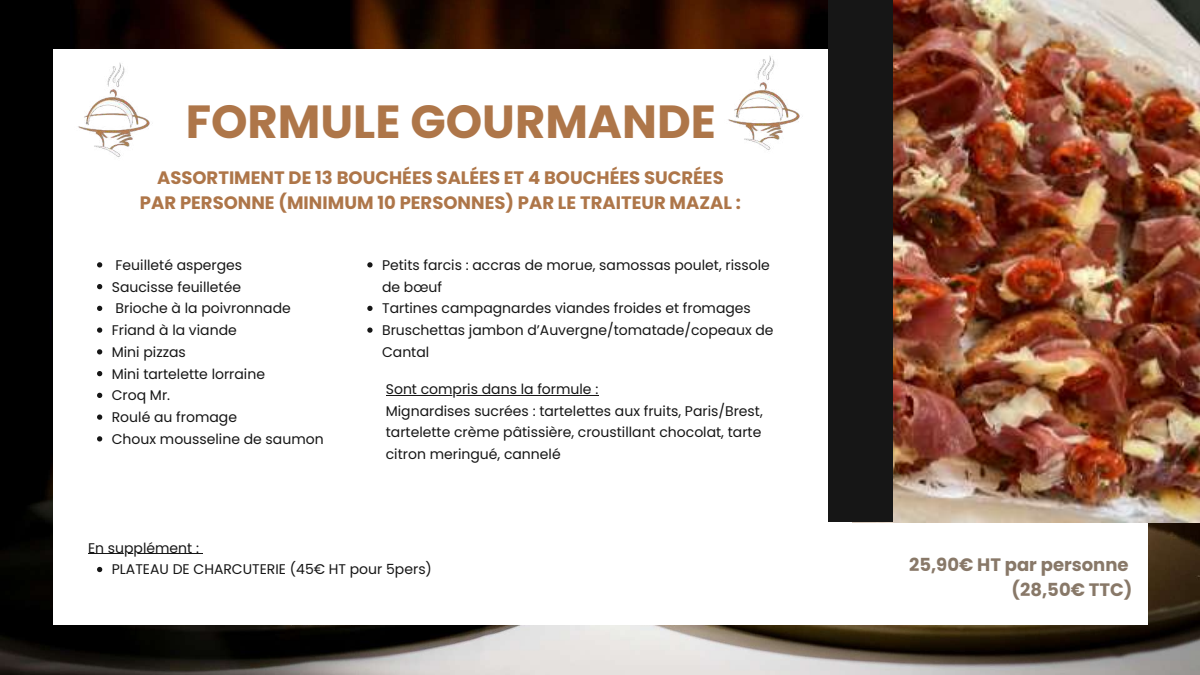
<style>
.page{position:relative;width:1200px;height:675px;background:#fff}
.page>*{position:absolute;margin:0;border:0;box-sizing:border-box;transform-origin:0 0}
.t1{font:700 46.4px "Poppins";color:#ae7649}
.t2{font:700 18px/24.8px "Poppins";color:#ae7649;text-align:center}
.t3{font:700 18px/24.8px "Poppins";color:#887868;text-align:right}
.t4{font:14px/21.8px "Poppins";color:#161616}
</style>
<div class="page">
<img style="left:0;top:0;width:1200px;height:675px">
<div style="left:53px;top:50px;width:1094px;height:575px;background:#fff"></div>
<img style="left:893px;top:0;width:307px;height:522px">
<div style="left:828px;top:0;width:65px;height:522px;background:#161616"></div>
<img style="left:78px;top:63px;width:72px;height:94px">
<img style="left:728px;top:56px;width:72px;height:94px">
<svg style="left:97px;top:262px;width:5px;height:6px"></svg>
<svg style="left:97px;top:284px;width:5px;height:5px"></svg>
<svg style="left:97px;top:306px;width:5px;height:5px"></svg>
<svg style="left:97px;top:328px;width:5px;height:5px"></svg>
<svg style="left:97px;top:349px;width:5px;height:6px"></svg>
<svg style="left:97px;top:371px;width:5px;height:5px"></svg>
<svg style="left:97px;top:393px;width:5px;height:5px"></svg>
<svg style="left:97px;top:415px;width:5px;height:5px"></svg>
<svg style="left:97px;top:436px;width:5px;height:6px"></svg>
<svg style="left:367px;top:262px;width:6px;height:6px"></svg>
<svg style="left:367px;top:306px;width:6px;height:5px"></svg>
<svg style="left:367px;top:328px;width:6px;height:5px"></svg>
<svg style="left:97px;top:567px;width:5px;height:5px"></svg>
<hr style="left:88px;top:553px;width:111px;height:1px;background:#161616">
<hr style="left:386px;top:395px;width:212px;height:1px;background:#161616">
<h1 class="t1" style="left:186px;top:89px;width:532px">FORMULE GOURMANDE</h1>
<p class="t2" style="left:140px;top:165px;width:602px">ASSORTIMENT DE 13 BOUCHÉES SALÉES ET 4 BOUCHÉES SUCRÉES<br>PAR PERSONNE (MINIMUM 10 PERSONNES) PAR LE TRAITEUR MAZAL :</p>
<p class="t4" style="left:112px;top:254px;width:213px">Feuilleté asperges<br>Saucisse feuilletée<br>Brioche à la poivronnade<br>Friand à la viande<br>Mini pizzas<br>Mini tartelette lorraine<br>Croq Mr.<br>Roulé au fromage<br>Choux mousseline de saumon</p>
<p class="t4" style="left:382px;top:254px;width:393px">Petits farcis : accras de morue, samossas poulet, rissole de bœuf<br>Tartines campagnardes viandes froides et fromages Bruschettas jambon d’Auvergne/tomatade/copeaux de Cantal</p>
<p class="t4" style="left:386px;top:378px;width:378px">Sont compris dans la formule :<br>Mignardises sucrées : tartelettes aux fruits, Paris/Brest, tartelette crème pâtissière, croustillant chocolat, tarte citron meringué, cannelé</p>
<p class="t4" style="left:88px;top:537px;width:113px">En supplément :</p>
<p class="t4" style="left:112px;top:559px;width:322px">PLATEAU DE CHARCUTERIE (45€ HT pour 5pers)</p>
<p class="t3" style="left:909px;top:552px;width:225px">25,90€ HT par personne (28,50€ TTC)</p>
</div>
